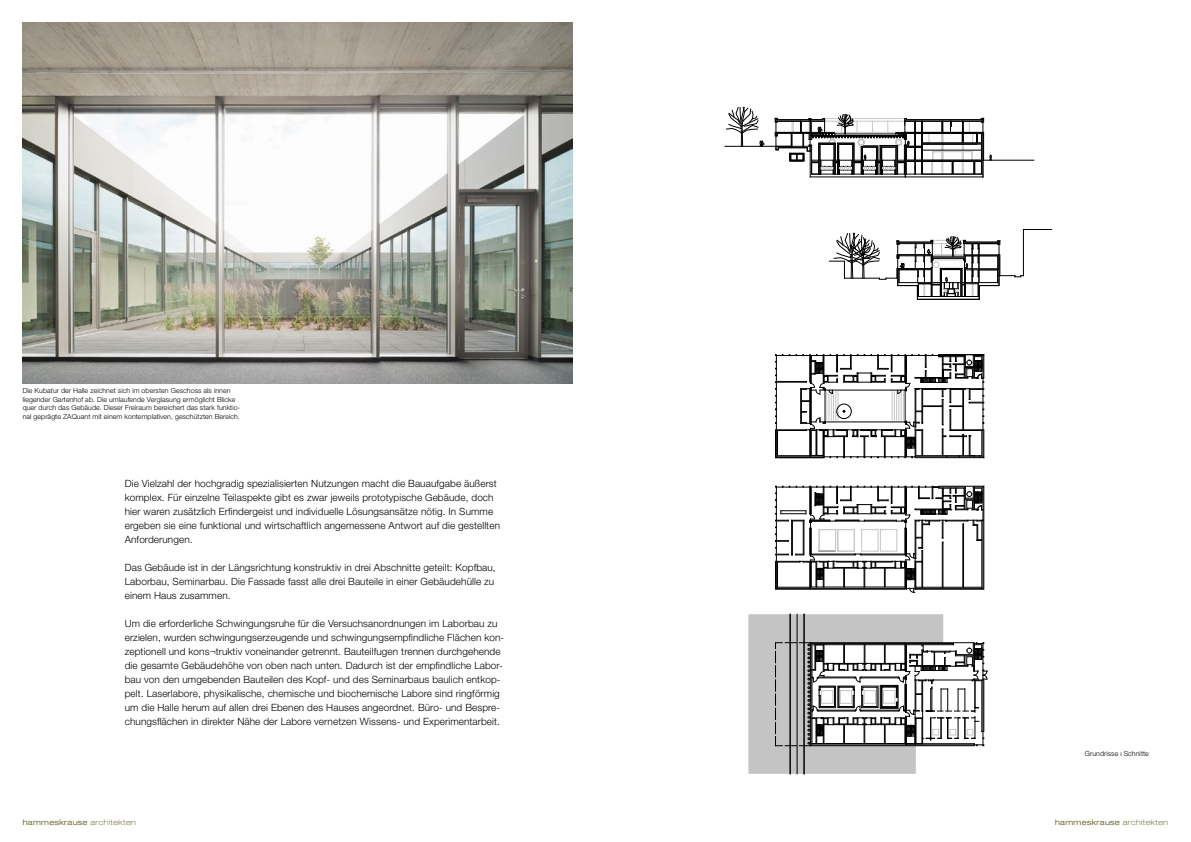
<style>
.page{position:relative;width:1191px;height:842px;background:#fff}
.page>*{position:absolute;margin:0;border:0;box-sizing:border-box;transform-origin:0 0}
.t1{font:300 10px/14px "Helvetica Neue LT Pro";letter-spacing:.01em;color:#000}
.t2{font:300 expanded 7.8px "Helvetica Neue LT Pro";letter-spacing:.05em;color:#4d4900}
.t3{font:300 7px/8.4px "Helvetica Neue LT Pro";letter-spacing:.01em;color:#000}
.s1{font-weight:100}
</style>
<div class="page">
<img style="left:23px;top:23px;width:550px;height:360px">
<hr style="left:810px;top:177px;width:95px;height:1px;background:#000">
<svg style="left:726px;top:107px;width:38px;height:39px"></svg>
<hr style="left:725px;top:146px;width:51px;height:1px;background:#000">
<hr style="left:983px;top:160px;width:50px;height:1px;background:#000">
<svg style="left:775px;top:114px;width:216px;height:63px"></svg>
<svg style="left:829px;top:229px;width:222px;height:70px"></svg>
<svg style="left:748px;top:614px;width:239px;height:160px"></svg>
<svg style="left:775px;top:486px;width:209px;height:107px"></svg>
<svg style="left:775px;top:354px;width:209px;height:104px"></svg>
<p class="t3" style="left:23px;top:386px;width:219px">Die Kubatur der Halle zeichnet sich im obersten Geschoss als innen liegender Gartenhof ab. Die umlaufende Verglasung ermöglicht Blicke quer durch das Gebäude. Dieser Freiraum bereichert das stark funktio&shy;nal geprägte ZAQuant mit einem kontemplativen, geschützten Bereich.</p>
<p class="t1" style="left:125px;top:476px;width:377px">Die Vielzahl der hochgradig spezialisierten Nutzungen macht die Bauaufgabe äußerst komplex. Für einzelne Teilaspekte gibt es zwar jeweils prototypische Gebäude, doch hier waren zusätzlich Erfindergeist und individuelle Lösungsansätze nötig. In Summe ergeben sie eine funktional und wirtschaftlich angemessene Antwort auf die gestellten Anforderungen.</p>
<p class="t1" style="left:125px;top:560px;width:372px">Das Gebäude ist in der Längsrichtung konstruktiv in drei Abschnitte geteilt: Kopfbau,<br>Laborbau, Seminarbau. Die Fassade fasst alle drei Bauteile in einer Gebäudehülle zu einem Haus zusammen.</p>
<p class="t1" style="left:125px;top:616px;width:381px">Um die erforderliche Schwingungsruhe für die Versuchsanordnungen im Laborbau zu erzielen, wurden schwingungserzeugende und schwingungsempfindliche Flächen kon&shy;zeptionell und kons¬truktiv voneinander getrennt. Bauteilfugen trennen durchgehende die gesamte Gebäudehöhe von oben nach unten. Dadurch ist der empfindliche Labor&shy;bau von den umgebenden Bauteilen des Kopf- und des Seminarbaus baulich entkop&shy;pelt. Laserlabore, physikalische, chemische und biochemische Labore sind ringförmig um die Halle herum auf allen drei Ebenen des Hauses angeordnet. Büro- und Bespre&shy;chungsflächen in direkter Nähe der Labore vernetzen Wissens- und Experimentarbeit.</p>
<p class="t3" style="left:1084px;top:749px;width:66px">Grundrisse ı Schnitte</p>
<p class="t2" style="left:23px;top:817px;width:115px">hammeskrause <span class="s1">architekten</span></p>
<p class="t2" style="left:1055px;top:817px;width:115px">hammeskrause <span class="s1">architekten</span></p>
</div>
